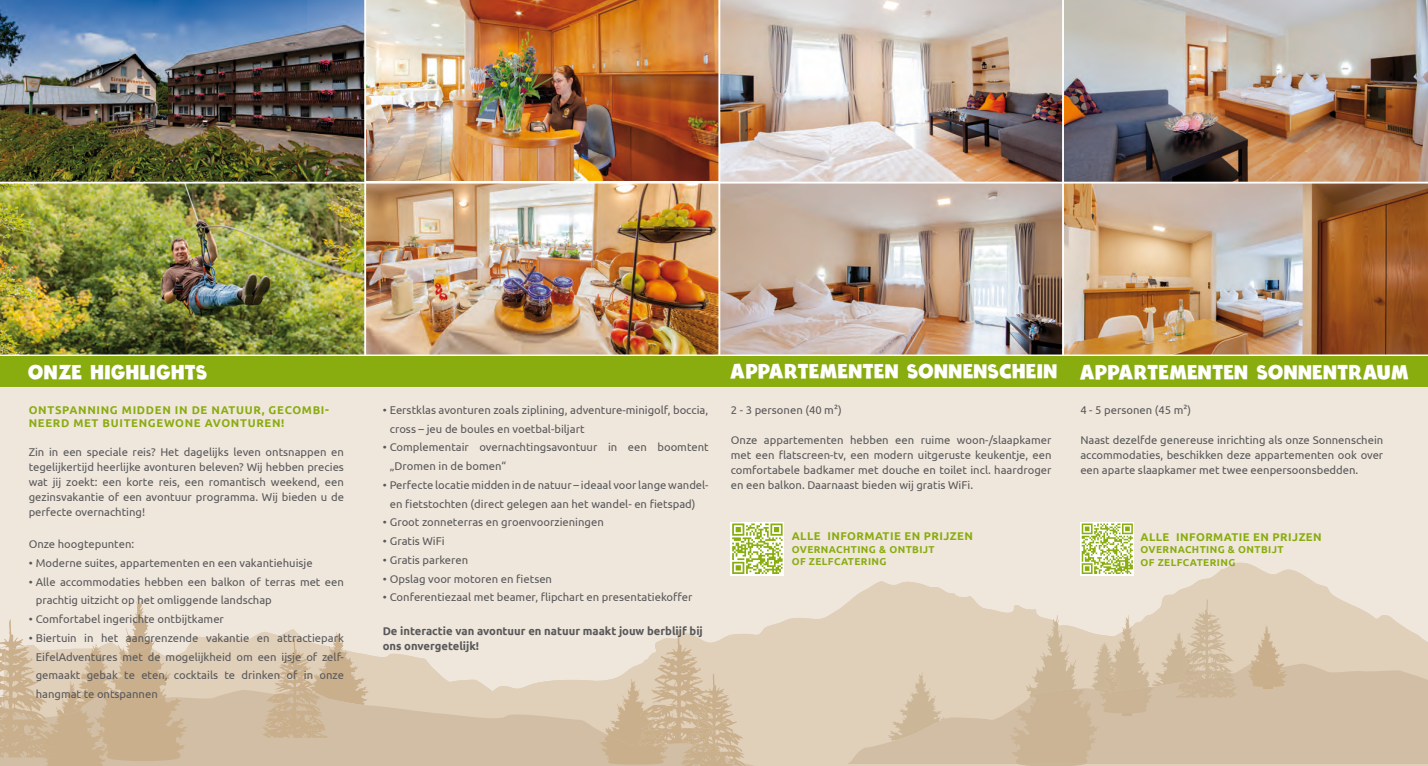
<style>
.page{position:relative;width:1428px;height:766px;background:#fff}
.page>*{position:absolute;margin:0;border:0;box-sizing:border-box;transform-origin:0 0}
.t1{font:20px "Cloudy Witha Chanceof Love";color:#fff}
.t2{font:11.25px/15px "Ubuntu";color:#58585a;text-align:justify}
.t3{font:700 11.25px/15px "Ubuntu";color:#58585a}
.t4{font:700 11.25px/13.5px "Ubuntu";letter-spacing:.06em;color:#89ac0f}
.t5{font:700 11.25px "Ubuntu";letter-spacing:.04em;color:#89ac0f}
.t6{font:700 10px/12.5px "Ubuntu";letter-spacing:.04em;color:#89ac0f}
</style>
<div class="page">
<div style="left:0;top:355px;width:1428px;height:403px;background:#f0e7dc"></div>
<svg style="left:553px;top:562px;width:873px;height:203px"></svg>
<svg style="left:187px;top:629px;width:366px;height:57px"></svg>
<svg style="left:843px;top:660px;width:585px;height:103px;background:#d6c3aa"></svg>
<svg style="left:187px;top:686px;width:568px;height:79px;background:#d6c2aa"></svg>
<img style="left:366px;top:183px;width:352px;height:171px">
<img style="left:0;top:0;width:1428px;height:182px">
<img style="left:720px;top:183px;width:342px;height:171px">
<img style="left:1064px;top:183px;width:364px;height:171px">
<img style="left:0;top:183px;width:364px;height:171px">
<hr style="left:0;top:354px;width:1428px;height:2px;background:#fff">
<hr style="left:364px;top:0;width:2px;height:355px;background:#fff">
<hr style="left:718px;top:0;width:2px;height:355px;background:#fff">
<hr style="left:1062px;top:0;width:2px;height:355px;background:#fff">
<svg style="left:0;top:596px;width:187px;height:169px"></svg>
<svg style="left:262px;top:631px;width:107px;height:106px;background:#d5c0a5"></svg>
<svg style="left:1247px;top:624px;width:40px;height:64px;background:#d4bea1"></svg>
<svg style="left:1009px;top:598px;width:229px;height:167px;background:#d6c3aa"></svg>
<svg style="left:599px;top:629px;width:146px;height:136px"></svg>
<div style="left:0;top:356px;width:1428px;height:30px;background:#89ac0f"></div>
<svg style="left:1080px;top:522px;width:53px;height:53px"></svg>
<svg style="left:1082px;top:523px;width:51px;height:50px;background:#c5d68a"></svg>
<svg style="left:731px;top:522px;width:53px;height:53px"></svg>
<svg style="left:732px;top:523px;width:51px;height:50px;background:#c4d588"></svg>
<h1 class="t1" style="left:29px;top:360px;width:181px">ONZE HIGHLIGHTS</h1>
<h1 class="t1" style="left:731px;top:359px;width:680px">APPARTEMENTEN SONNENSCHEIN APPARTEMENTEN SONNENTRAUM</h1>
<p class="t2" style="left:1080px;top:402px;width:112px">4 - 5 personen (45 m2)</p>
<p class="t2" style="left:1080px;top:432px;width:304px">Naast dezelfde genereuse inrichting als onze Sonnenschein accommodaties, beschikken deze appartementen ook over een aparte slaapkamer met twee eenpersoonsbedden.</p>
<p class="t2" style="left:731px;top:402px;width:112px">2 - 3 personen (40 m2)</p>
<p class="t2" style="left:731px;top:432px;width:322px">Onze appartementen hebben een ruime woon-/slaapkamer met een flatscreen-tv, een modern uitgeruste keukentje, een comfortabele badkamer met douche en toilet incl. haardroger en een balkon. Daarnaast bieden wij gratis WiFi.</p>
<p class="t2" style="left:390px;top:400px;width:320px;line-height:18.8px;text-indent:-7px">• Eerstklas avonturen zoals ziplining, adventure-minigolf, boccia, cross – jeu de boules en voetbal-biljart</p>
<p class="t2" style="left:390px;top:437px;width:320px;line-height:18.8px;text-indent:-7px">• Complementair overnachtingsavontuur in een boomtent „Dromen in de bomen“</p>
<p class="t2" style="left:383px;top:475px;width:327px;line-height:18.8px;text-align:center">• Perfecte locatie midden in de natuur – ideaal voor lange wandel&shy;en fietstochten (direct gelegen aan het wandel- en fietspad)</p>
<p class="t2" style="left:383px;top:514px;width:223px">• Groot zonneterras en groenvoorzieningen</p>
<p class="t2" style="left:383px;top:533px;width:64px">• Gratis WiFi</p>
<p class="t2" style="left:383px;top:552px;width:87px">• Gratis parkeren</p>
<p class="t2" style="left:383px;top:570px;width:171px">• Opslag voor motoren en fietsen</p>
<p class="t2" style="left:383px;top:589px;width:311px">• Conferentiezaal met beamer, flipchart en presentatiekoffer</p>
<p class="t3" style="left:383px;top:623px;width:322px">De interactie van avontuur en natuur maakt jouw berblijf bij ons onvergetelijk!</p>
<p class="t4" style="left:29px;top:402px;width:302px">ONTSPANNING MIDDEN IN DE NATUUR, GECOMBI-<br>NEERD MET BUITENGEWONE AVONTUREN!</p>
<p class="t2" style="left:29px;top:444px;width:317px">Zin in een speciale reis? Het dagelijks leven ontsnappen en tegelijkertijd heerlijke avonturen beleven? Wij hebben precies wat jij zoekt: een korte reis, een romantisch weekend, een gezinsvakantie of een avontuur programma. Wij bieden u de perfecte overnachting!</p>
<p class="t2" style="left:29px;top:536px;width:107px">Onze hoogtepunten:</p>
<p class="t2" style="left:29px;top:555px;width:285px">• Moderne suites, appartementen en een vakantiehuisje</p>
<p class="t2" style="left:36px;top:571px;width:310px;line-height:18.8px;text-indent:-7px">• Alle accommodaties hebben een balkon of terras met een prachtig uitzicht op het omliggende landschap</p>
<p class="t2" style="left:29px;top:611px;width:197px">• Comfortabel ingerichte ontbijtkamer</p>
<p class="t2" style="left:36px;top:628px;width:310px;line-height:18.8px;text-indent:-7px">• Biertuin in het aangrenzende vakantie en attractiepark EifelAdventures met de mogelijkheid om een ijsje of zelf&shy;gemaakt gebak te eten, cocktails te drinken of in onze hangmat te ontspannen</p>
<p class="t5" style="left:792px;top:529px;width:183px">ALLE INFORMATIE EN PRIJZEN</p>
<p class="t6" style="left:792px;top:542px;width:144px">OVERNACHTING &amp; ONTBIJT<br>OF ZELFCATERING</p>
<p class="t5" style="left:1140px;top:529px;width:183px">ALLE INFORMATIE EN PRIJZEN</p>
<p class="t6" style="left:1140px;top:543px;width:144px">OVERNACHTING &amp; ONTBIJT<br>OF ZELFCATERING</p>
</div>
